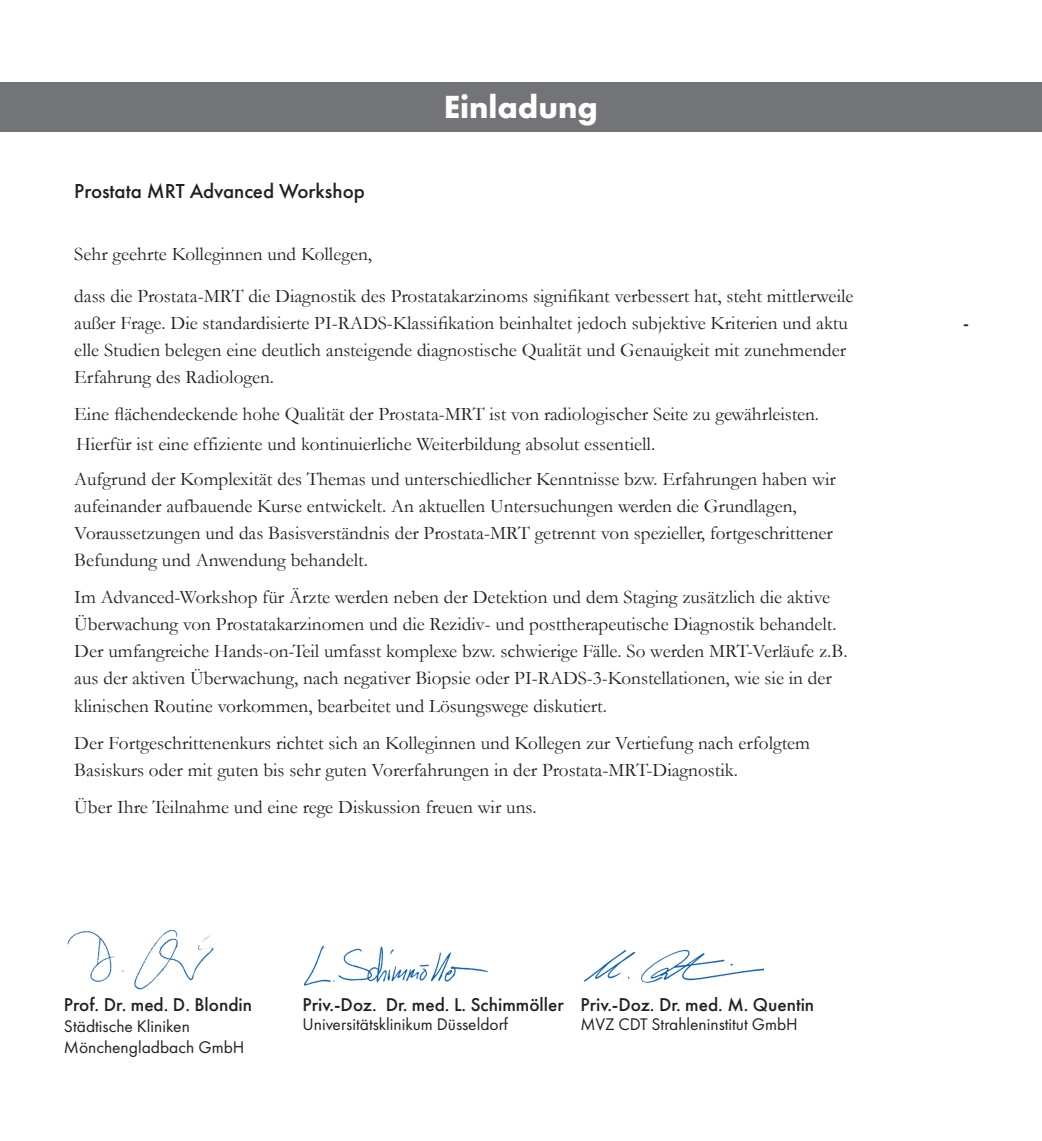
<style>
.page{position:relative;width:1042px;height:1141px;background:#fff}
.page>*{position:absolute;margin:0;border:0;box-sizing:border-box;transform-origin:0 0}
.t1{font:700 33.25px "Futura PT";color:#fff}
.t2{font:500 21px "Futura PT";color:#231f20}
.t3{font:19.25px/27.1px "Garamond";color:#231f20}
.t4{font:500 19.25px "Futura PT";color:#231f20}
.t5{font:17.5px/21px "Futura PT";color:#231f20}
.t6{font:500 17.5px "Futura PT";color:#231f20}
</style>
<div class="page">
<div style="left:0;top:82px;width:1042px;height:49px;background:#727477"></div>
<img style="left:67px;top:929px;width:147px;height:61px">
<img style="left:584px;top:950px;width:179px;height:33px">
<img style="left:304px;top:946px;width:184px;height:40px">
<p class="t2" style="left:74px;top:178px;width:292px">Prostata MRT Advanced Workshop</p>
<h1 class="t1" style="left:444px;top:86px;width:156px">Einladung</h1>
<p class="t3" style="left:74px;top:232px;width:780px;line-height:42px">Sehr geehrte Kolleginnen und Kollegen,<br>dass die Prostata-MRT die Diagnostik des Prostatakarzinoms signifikant verbessert hat, steht mittlerweile</p>
<p class="t3" style="left:74px;top:309px;width:775px">außer Frage. Die standardisierte PI-RADS-Klassifikation beinhaltet jedoch subjektive Kriterien und aktu</p>
<p class="t6" style="left:963px;top:313px;width:7px">-</p>
<p class="t3" style="left:74px;top:336px;width:773px">elle Studien belegen eine deutlich ansteigende diagnostische Qualität und Genauigkeit mit zunehmender<br>Erfahrung des Radiologen.</p>
<p class="t3" style="left:74px;top:400px;width:746px">Eine flächendeckende hohe Qualität der Prostata-MRT ist von radiologischer Seite zu gewährleisten.</p>
<p class="t3" style="left:76px;top:430px;width:580px">Hierfür ist eine effiziente und kontinuierliche Weiterbildung absolut essentiell.</p>
<p class="t3" style="left:74px;top:464px;width:763px">Aufgrund der Komplexität des Themas und unterschiedlicher Kenntnisse bzw. Erfahrungen haben wir aufeinander aufbauende Kurse entwickelt. An aktuellen Untersuchungen werden die Grundlagen, Voraussetzungen und das Basisverständnis der Prostata-MRT getrennt von spezieller, fortgeschrittener Befundung und Anwendung behandelt.</p>
<p class="t3" style="left:74px;top:583px;width:775px">Im Advanced-Workshop für Ärzte werden neben der Detektion und dem Staging zusätzlich die aktive Überwachung von Prostatakarzinomen und die Rezidiv- und posttherapeutische Diagnostik behandelt.<br>Der umfangreiche Hands-on-Teil umfasst komplexe bzw. schwierige Fälle. So werden MRT-Verläufe z.B. aus der aktiven Überwachung, nach negativer Biopsie oder PI-RADS-3-Konstellationen, wie sie in der klinischen Routine vorkommen, bearbeitet und Lösungswege diskutiert.</p>
<p class="t3" style="left:74px;top:728px;width:737px">Der Fortgeschrittenenkurs richtet sich an Kolleginnen und Kollegen zur Vertiefung nach erfolgtem<br>Basiskurs oder mit guten bis sehr guten Vorerfahrungen in der Prostata-MRT-Diagnostik.</p>
<p class="t3" style="left:74px;top:793px;width:464px">Über Ihre Teilnahme und eine rege Diskussion freuen wir uns.</p>
<p class="t4" style="left:64px;top:993px;width:190px">Prof. Dr. med. D. Blondin</p>
<p class="t5" style="left:64px;top:1015px;width:182px">Städtische Kliniken<br>Mönchengladbach GmbH</p>
<p class="t4" style="left:302px;top:993px;width:263px">Priv.-Doz. Dr. med. L. Schimmöller</p>
<p class="t5" style="left:302px;top:1013px;width:207px">Universitätsklinikum Düsseldorf</p>
<p class="t4" style="left:580px;top:993px;width:235px">Priv.-Doz. Dr. med. M. Quentin</p>
<p class="t5" style="left:580px;top:1013px;width:219px">MVZ CDT Strahleninstitut GmbH</p>
</div>
